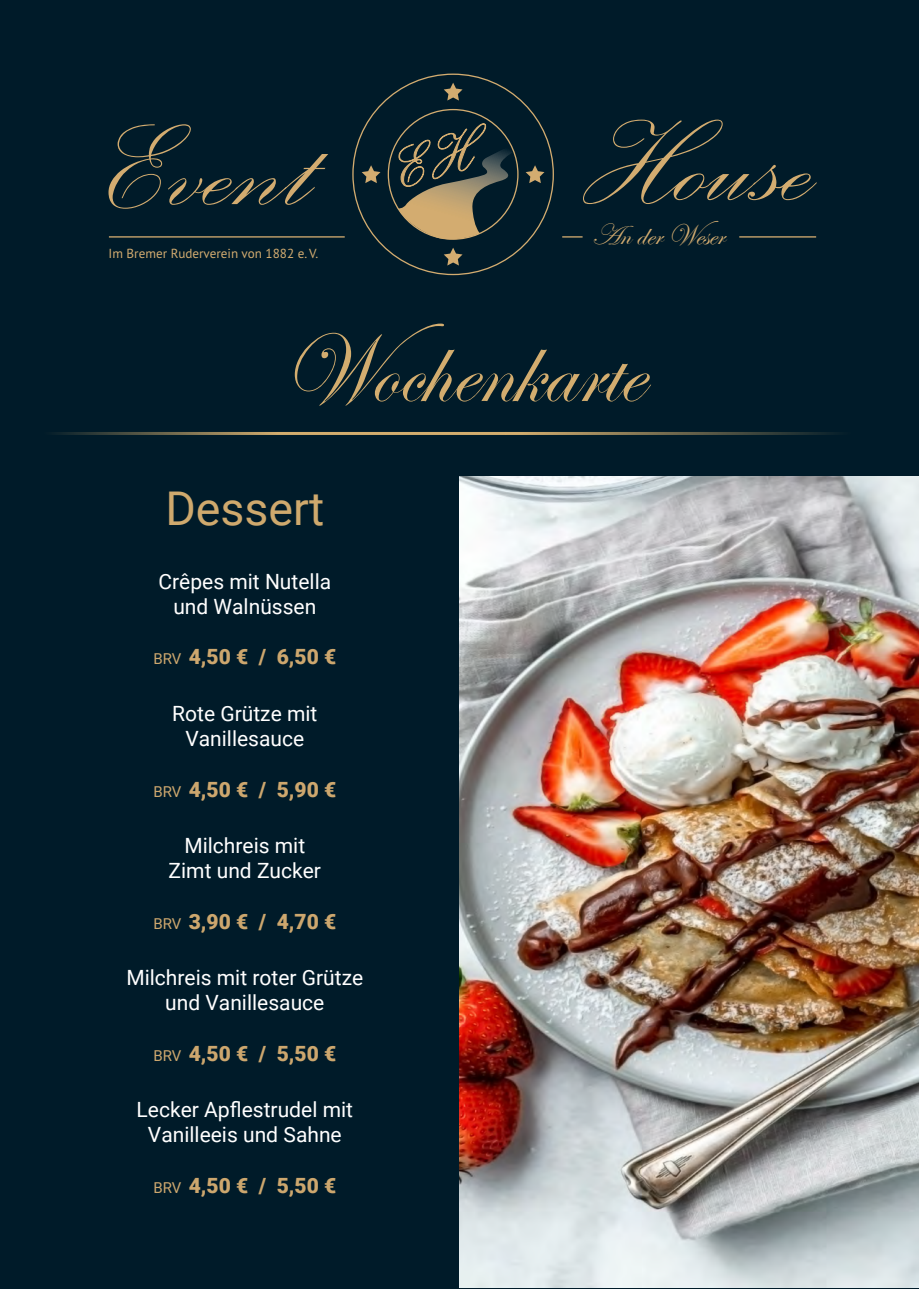
<style>
.page{position:relative;width:919px;height:1289px;background:#fff}
.page>*{position:absolute;margin:0;border:0;box-sizing:border-box;transform-origin:0 0}
.t1{font:150.75px "Palace Script";color:#d3ac70}
.t2{font:101.85px "Edwardian Script ITC";color:#d3ad6f;scale:.95 1}
.t3{font:46.5px "Roboto";color:#cfa96d}
.t4{font:30.15px "Edwardian Script ITC";color:#d3ac70}
.t5{font:21px/25.2px "Roboto";color:#fff;text-align:center}
.t6{font:900 21px "Roboto";color:#cda76e}
.t7{font:13.2px "PT Sans Pro";color:#d3ac70}
.s1{font-weight:400;font-size:15px}
</style>
<div class="page">
<div style="left:0;top:0;width:918px;height:1288px;background:#001b29"></div>
<hr style="left:109px;top:236px;width:236px;height:1px;background:#d3ac70">
<hr style="left:739px;top:236px;width:77px;height:1px;background:#d3ac70">
<svg style="left:562px;top:236px;width:20px;height:1px"></svg>
<svg style="left:361px;top:165px;width:19px;height:18px"></svg>
<svg style="left:525px;top:165px;width:19px;height:18px"></svg>
<svg style="left:444px;top:83px;width:18px;height:18px"></svg>
<svg style="left:398px;top:123px;width:114px;height:142px"></svg>
<hr style="left:505px;top:432px;width:413px;height:3px;background:#d2ad6e">
<hr style="left:0;top:432px;width:506px;height:3px;background:#d2ad6e">
<img style="left:459px;top:476px;width:459px;height:811px">
<h1 class="t1" style="left:104px;top:69px;width:211px">Event</h1>
<h1 class="t1" style="left:576px;top:65px;width:240px">House</h1>
<h3 class="t4" style="left:591px;top:218px;width:135px">An der Weser</h3>
<p class="t7" style="left:109px;top:244px;width:211px">Im Bremer Ruderverein von 1882 e. V.</p>
<h2 class="t2" style="left:280px;top:314px;width:382px">Wochenkarte</h2>
<h3 class="t3" style="left:165px;top:476px;width:160px">Dessert</h3>
<p class="t5" style="left:158px;top:568px;width:174px">Crêpes mit Nutella und Walnüssen</p>
<p class="t6" style="left:153px;top:642px;width:184px"><span class="s1">BRV</span> 4,50 € / 6,50 €</p>
<p class="t5" style="left:172px;top:700px;width:147px">Rote Grütze mit<br>Vanillesauce</p>
<p class="t6" style="left:153px;top:774px;width:184px"><span class="s1">BRV</span> 4,50 € / 5,90 €</p>
<p class="t5" style="left:168px;top:832px;width:154px">Milchreis mit<br>Zimt und Zucker</p>
<p class="t6" style="left:153px;top:906px;width:184px"><span class="s1">BRV</span> 3,90 € / 4,70 €</p>
<p class="t5" style="left:126px;top:964px;width:238px">Milchreis mit roter Grütze und Vanillesauce</p>
<p class="t6" style="left:153px;top:1038px;width:184px"><span class="s1">BRV</span> 4,50 € / 5,50 €</p>
<p class="t5" style="left:136px;top:1096px;width:218px">Lecker Apflestrudel mit<br>Vanilleeis und Sahne</p>
<p class="t6" style="left:153px;top:1170px;width:184px"><span class="s1">BRV</span> 4,50 € / 5,50 €</p>
</div>
